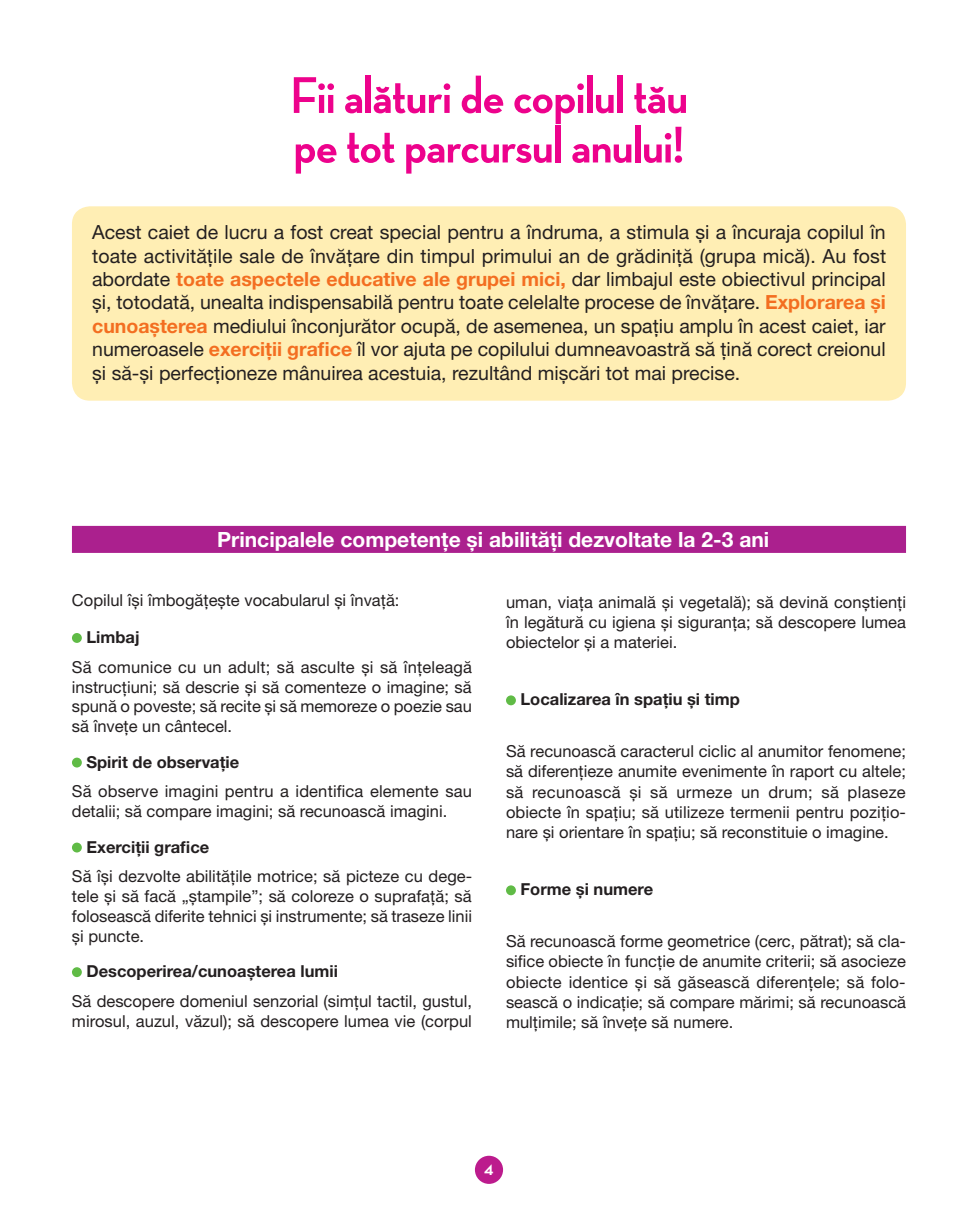
<style>
.page{position:relative;width:978px;height:1212px;background:#fff}
.page>*{position:absolute;margin:0;border:0;box-sizing:border-box;transform-origin:0 0}
.t1{font:700 52.5px/49.5px "Neutra Disp";letter-spacing:-.01em;color:#ed028c}
.t2{font:700 21px "Helvetica Neue LT Pro";color:#fff}
.t3{font:19.5px/23.4px "Helvetica Neue LT Pro";color:#231f20;text-align:justify}
.t4{font:700 19.5px "Neutra Disp";color:#fff}
.t5{font:16.5px/20.2px "Helvetica Neue LT Pro";color:#231f20;text-align:justify}
.t6{font:700 16.5px "Helvetica Neue LT Pro";color:#231f20}
.s1{font-weight:700;color:#f36e21}
</style>
<div class="page">
<div style="left:72px;top:206px;width:833px;height:194px;background:#ffeeb4;border-radius:18px"></div>
<div style="left:506px;top:695px;width:9px;height:10px;background:#60bb46;border-radius:50%"></div>
<div style="left:506px;top:885px;width:9px;height:10px;background:#60bb46;border-radius:50%"></div>
<div style="left:72px;top:633px;width:10px;height:9px;background:#60bb46;border-radius:50%"></div>
<div style="left:72px;top:757px;width:10px;height:10px;background:#60bb46;border-radius:50%"></div>
<div style="left:72px;top:842px;width:10px;height:10px;background:#60bb46;border-radius:50%"></div>
<svg style="left:72px;top:966px;width:10px;height:10px"></svg>
<div style="left:72px;top:525px;width:833px;height:27px;background:#ab208e"></div>
<div style="left:475px;top:1155px;width:28px;height:28px;background:#bc1b8d;border-radius:50%"></div>
<h1 class="t1" style="left:290px;top:71px;width:399px">Fii alături de copilul tău pe tot parcursul anului!</h1>
<p class="t3" style="left:92px;top:220px;width:795px">Acest caiet de lucru a fost creat special pentru a îndruma, a stimula și a încuraja copilul în toate activitățile sale de învățare din timpul primului an de grădiniță (grupa mică). Au fost abordate <span class="s1">toate aspectele educative ale grupei mici,</span> dar limbajul este obiectivul principal și, totodată, unealta indispensabilă pentru toate celelalte procese de învățare. <span class="s1">Explorarea și cunoașterea</span> mediului înconjurător ocupă, de asemenea, un spațiu amplu în acest caiet, iar numeroasele <span class="s1">exerciții grafice</span> îl vor ajuta pe copilului dumneavoastră să țină corect creionul și să-și perfecționeze mânuirea acestuia, rezultând mișcări tot mai precise.</p>
<p class="t2" style="left:217px;top:525px;width:553px">Principalele competențe și abilități dezvoltate la 2-3 ani</p>
<p class="t5" style="left:72px;top:589px;width:329px">Copilul își îmbogățește vocabularul și învață:</p>
<p class="t6" style="left:86px;top:626px;width:55px">Limbaj</p>
<p class="t5" style="left:72px;top:656px;width:401px;line-height:19.8px">Să comunice cu un adult; să asculte și să înțeleagă instrucțiuni; să descrie și să comenteze o imagine; să spună o poveste; să recite și să memoreze o poezie sau să învețe un cântecel.</p>
<p class="t6" style="left:86px;top:751px;width:154px">Spirit de observație</p>
<p class="t5" style="left:72px;top:781px;width:401px;line-height:19.8px">Să observe imagini pentru a identifica elemente sau detalii; să compare imagini; să recunoască imagini.</p>
<p class="t6" style="left:86px;top:836px;width:124px">Exerciții grafice</p>
<p class="t5" style="left:72px;top:865px;width:401px;line-height:19.8px">Să își dezvolte abilitățile motrice; să picteze cu dege&shy;tele și să facă „ștampile”; să coloreze o suprafață; să folosească diferite tehnici și instrumente; să traseze linii și puncte.</p>
<p class="t6" style="left:86px;top:960px;width:253px">Descoperirea/cunoașterea lumii</p>
<p class="t5" style="left:72px;top:990px;width:401px;line-height:19.8px">Să descopere domeniul senzorial (simțul tactil, gustul, mirosul, auzul, văzul); să descopere lumea vie (corpul</p>
<p class="t5" style="left:506px;top:591px;width:401px">uman, viața animală și vegetală); să devină conștienți în legătură cu igiena și siguranța; să descopere lumea obiectelor și a materiei.</p>
<p class="t6" style="left:520px;top:688px;width:221px">Localizarea în spațiu și timp</p>
<p class="t5" style="left:506px;top:740px;width:401px">Să recunoască caracterul ciclic al anumitor fenomene; să diferențieze anumite evenimente în raport cu altele; să recunoască și să urmeze un drum; să plaseze obiecte în spațiu; să utilizeze termenii pentru pozițio&shy;nare și orientare în spațiu; să reconstituie o imagine.</p>
<p class="t6" style="left:520px;top:878px;width:134px">Forme și numere</p>
<p class="t5" style="left:506px;top:930px;width:401px">Să recunoască forme geometrice (cerc, pătrat); să cla&shy;sifice obiecte în funcție de anumite criterii; să asocieze obiecte identice și să găsească diferențele; să folo&shy;sească o indicație; să compare mărimi; să recunoască mulțimile; să învețe să numere.</p>
<p class="t4" style="left:484px;top:1157px;width:11px">4</p>
</div>
